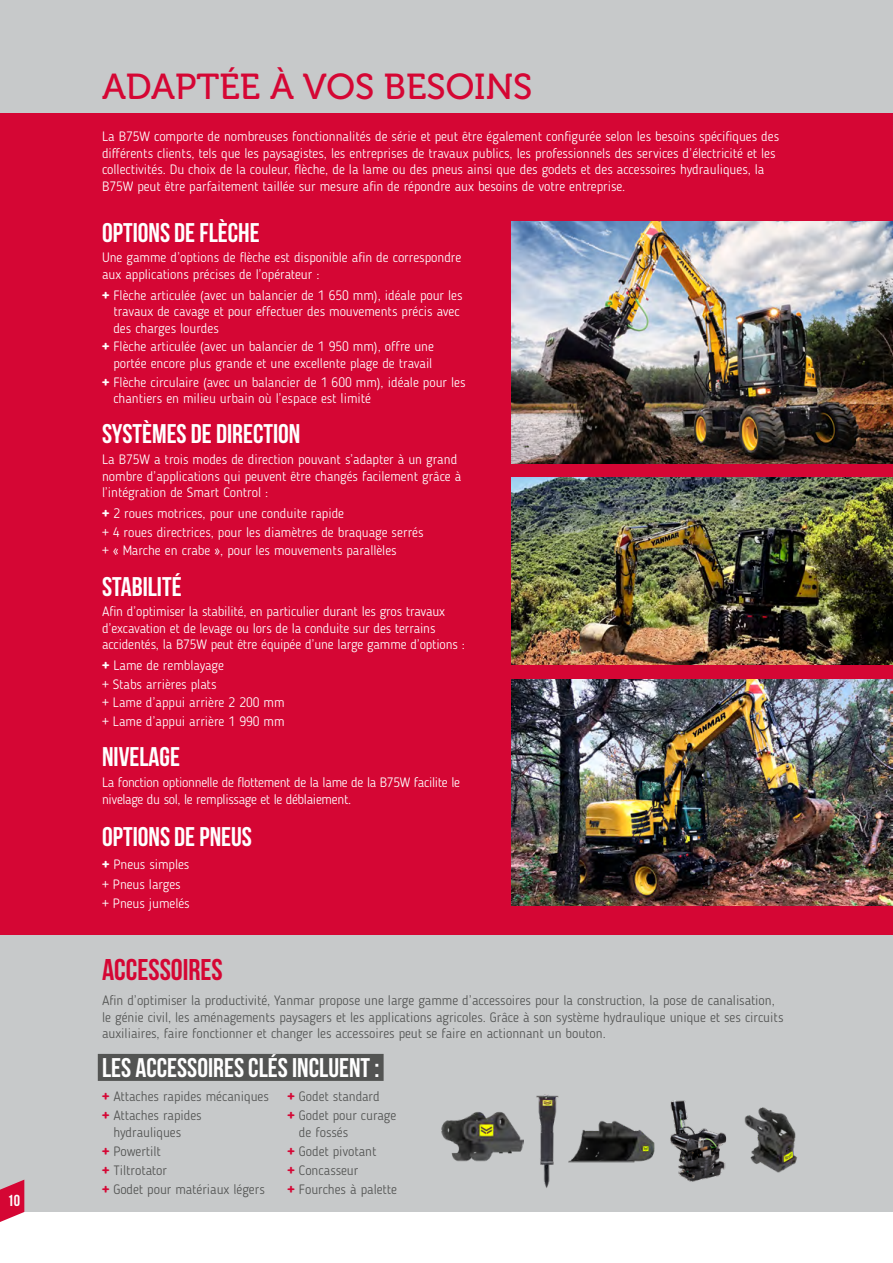
<style>
.page{position:relative;width:893px;height:1263px;background:#fff}
.page>*{position:absolute;margin:0;border:0;box-sizing:border-box;transform-origin:0 0}
.t1{font:36px "Museo 500";color:#d50634}
.t2{font:700 30px "Bebas Neue";color:#d50634}
.t3{font:700 27px "Bebas Neue";color:#fff}
.t4{font:15.9px "Bebas Neue";color:#fff}
.t5{font:300 13.5px/16.5px "Blogger Sans";color:#fff}
.t6{font:300 13.5px/18.9px "Blogger Sans";color:#535453}
.t7{font:300 13.5px/16.5px "Blogger Sans";letter-spacing:-.02em;color:#fff}
.s1{font-weight:700}
.s2{font-weight:700;color:#d50634}
</style>
<div class="page">
<div style="left:0;top:43px;width:893px;height:1168px;background:#d50634"></div>
<div style="left:0;top:935px;width:893px;height:277px;background:#c7c9ca"></div>
<div style="left:0;top:0;width:893px;height:113px;background:#c7c9ca"></div>
<div style="left:98px;top:1054px;width:286px;height:27px;background:#535453"></div>
<img style="left:511px;top:221px;width:382px;height:242px">
<img style="left:511px;top:478px;width:382px;height:187px">
<img style="left:511px;top:680px;width:382px;height:226px">
<img style="left:441px;top:1112px;width:83px;height:50px">
<img style="left:536px;top:1095px;width:23px;height:93px">
<img style="left:568px;top:1121px;width:87px;height:42px">
<img style="left:670px;top:1100px;width:57px;height:82px">
<img style="left:744px;top:1107px;width:54px;height:66px">
<svg style="left:0;top:1179px;width:24px;height:43px"></svg>
<p class="t4" style="left:7px;top:1192px;width:14px">10</p>
<h1 class="t1" style="left:102px;top:67px;width:432px">ADAPTÉE À VOS BESOINS</h1>
<p class="t5" style="left:102px;top:128px;width:679px">La B75W comporte de nombreuses fonctionnalités de série et peut être également configurée selon les besoins spécifiques des différents clients, tels que les paysagistes, les entreprises de travaux publics, les professionnels des services d’électricité et les collectivités. Du choix de la couleur, flèche, de la lame ou des pneus ainsi que des godets et des accessoires hydrauliques, la B75W peut être parfaitement taillée sur mesure afin de répondre aux besoins de votre entreprise.</p>
<h3 class="t3" style="left:102px;top:218px;width:159px">OPTIONS DE FLÈCHE</h3>
<p class="t5" style="left:102px;top:250px;width:361px">Une gamme d’options de flèche est disponible afin de correspondre aux applications précises de l’opérateur :</p>
<p class="t5" style="left:113px;top:287px;width:351px;text-indent:-11px"><span class="s1">+</span> Flèche articulée (avec un balancier de 1 650 mm), idéale pour les travaux de cavage et pour effectuer des mouvements précis avec des charges lourdes</p>
<p class="t5" style="left:102px;top:338px;width:333px;text-align:right"><span class="s1">+</span> Flèche articulée (avec un balancier de 1 950 mm), offre une portée encore plus grande et une excellente plage de travail</p>
<p class="t5" style="left:113px;top:374px;width:354px;text-indent:-11px"><span class="s1">+</span> Flèche circulaire (avec un balancier de 1 600 mm), idéale pour les chantiers en milieu urbain où l’espace est limité</p>
<h3 class="t3" style="left:102px;top:419px;width:200px">SYSTÈMES DE DIRECTION</h3>
<p class="t5" style="left:102px;top:451px;width:361px">La B75W a trois modes de direction pouvant s’adapter à un grand nombre d’applications qui peuvent être changés facilement grâce à l’intégration de Smart Control :</p>
<p class="t5" style="left:102px;top:504px;width:323px;line-height:18.6px"><span class="s1">+</span> 2 roues motrices, pour une conduite rapide<br>+ 4 roues directrices, pour les diamètres de braquage serrés + « Marche en crabe », pour les mouvements parallèles</p>
<h3 class="t3" style="left:102px;top:571px;width:81px">STABILITÉ</h3>
<p class="t5" style="left:102px;top:603px;width:364px">Afin d’optimiser la stabilité, en particulier durant les gros travaux d’excavation et de levage ou lors de la conduite sur des terrains accidentés, la B75W peut être équipée d’une large gamme d’options :</p>
<p class="t5" style="left:102px;top:656px;width:184px;line-height:18.6px"><span class="s1">+</span> Lame de remblayage<br>+ Stabs arrières plats<br>+ Lame d’appui arrière 2 200 mm + Lame d’appui arrière 1 990 mm</p>
<h3 class="t3" style="left:102px;top:742px;width:80px">NIVELAGE</h3>
<p class="t7" style="left:102px;top:774px;width:359px">La fonction optionnelle de flottement de la lame de la B75W facilite le nivelage du sol, le remplissage et le déblaiement.</p>
<h3 class="t3" style="left:102px;top:822px;width:152px">OPTIONS DE PNEUS</h3>
<p class="t5" style="left:102px;top:854px;width:89px;line-height:19.6px"><span class="s1">+</span> Pneus simples + Pneus larges + Pneus jumelés</p>
<h2 class="t2" style="left:102px;top:953px;width:122px">ACCESSOIRES</h2>
<p class="t6" style="left:102px;top:992px;width:683px;line-height:16.5px">Afin d’optimiser la productivité, Yanmar propose une large gamme d’accessoires pour la construction, la pose de canalisation, le génie civil, les aménagements paysagers et les applications agricoles. Grâce à son système hydraulique unique et ses circuits auxiliaires, faire fonctionner et changer les accessoires peut se faire en actionnant un bouton.</p>
<h3 class="t3" style="left:102px;top:1052px;width:279px">LES ACCESSOIRES CLÉS INCLUENT :</h3>
<p class="t6" style="left:102px;top:1087px;width:168px"><span class="s2">+</span> Attaches rapides mécaniques <span class="s2">+</span> Attaches rapides</p>
<p class="t6" style="left:102px;top:1123px;width:164px;text-indent:11px">hydrauliques<br><span class="s2">+</span> Powertilt<br><span class="s2">+</span> Tiltrotator<br><span class="s2">+</span> Godet pour matériaux légers</p>
<p class="t6" style="left:288px;top:1087px;width:110px"><span class="s2">+</span> Godet standard<br><span class="s2">+</span> Godet pour curage</p>
<p class="t6" style="left:288px;top:1123px;width:111px;text-indent:11px">de fossés<br><span class="s2">+</span> Godet pivotant<br><span class="s2">+</span> Concasseur<br><span class="s2">+</span> Fourches à palette</p>
</div>
